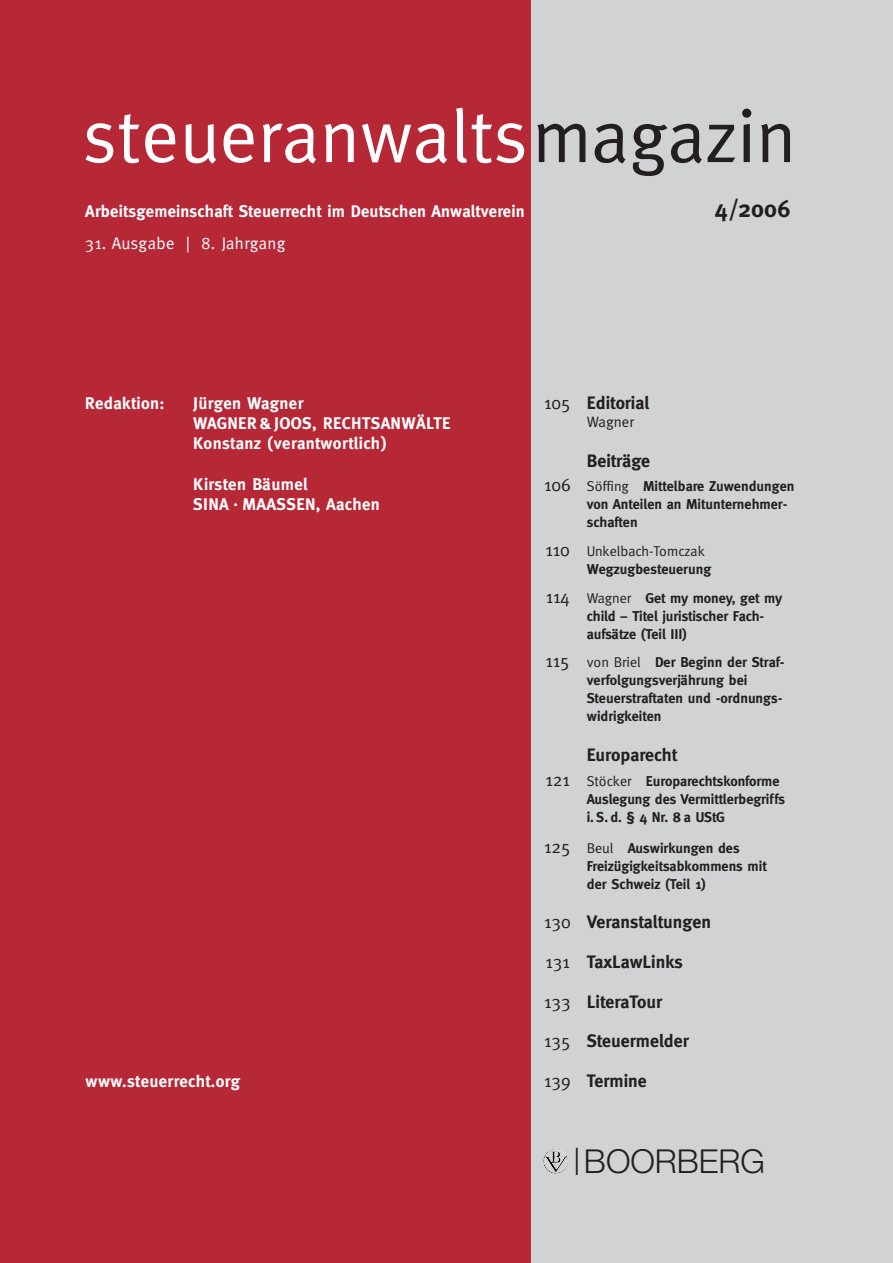
<style>
.page{position:relative;width:893px;height:1263px;background:#fff}
.page>*{position:absolute;margin:0;border:0;box-sizing:border-box;transform-origin:0 0}
.t1{font:75px "Meta";letter-spacing:.005em;color:#fff}
.t2{font:300 33px "Helvetica Neue";color:#231f20}
.t3{font:700 24px "Meta";color:#231f20}
.t4{font:700 18px "Meta";color:#231f20}
.t5{font:700 16.8px/20.2px "Meta";letter-spacing:.02em;color:#fff}
.t6{font:16.8px "Meta";letter-spacing:.025em;color:#fff}
.t7{font:15px "Meta";color:#231f20}
.t8{font:700 14.25px/18px "Meta";color:#231f20}
.t9{font:14.25px/18px "Meta";color:#231f20}
.s1{color:#231f20}
.s2{font-size:20.25px}
.s3{font-weight:400}
.s4{font-weight:400;font-size:18px}
.s5{font-size:18px}
.s6{font-weight:700}
.s7{font-size:38.1px}
</style>
<div class="page">
<div style="left:0;top:0;width:531px;height:1263px;background:#b72837"></div>
<div style="left:531px;top:0;width:362px;height:1263px;background:#d1d2d4"></div>
<h1 class="t1" style="left:83px;top:106px;width:714px">steueranwalts <span class="s1">magazin</span></h1>
<p class="t5" style="left:85px;top:202px;width:441px">Arbeitsgemeinschaft Steuerrecht im Deutschen Anwaltverein</p>
<p class="t6" style="left:85px;top:237px;width:202px">31. Ausgabe <span class="s2">|</span> 8. Jahrgang</p>
<h3 class="t3" style="left:714px;top:199px;width:77px">4 /2006</h3>
<p class="t5" style="left:85px;top:394px;width:81px">Redaktion:</p>
<p class="t5" style="left:193px;top:394px;width:259px">Jürgen Wagner<br>WAGNER &amp; JOOS, RECHTSANWÄLTE<br>Konstanz (verantwortlich)</p>
<p class="t5" style="left:193px;top:475px;width:188px">Kirsten Bäumel<br>SINA . MAASSEN, Aachen</p>
<p class="t5" style="left:86px;top:1072px;width:156px">www.steuerrecht.org</p>
<p class="t4" style="left:544px;top:395px;width:106px"><span class="s3">105</span> Editorial</p>
<p class="t7" style="left:587px;top:416px;width:49px">Wagner</p>
<p class="t4" style="left:587px;top:453px;width:65px">Beiträge</p>
<p class="t8" style="left:587px;top:478px;width:209px;text-indent:-43px"><span class="s4">106</span> <span class="s3">Söffing</span> Mittelbare Zuwendungen von Anteilen an Mitunternehmer - schaften</p>
<p class="t9" style="left:587px;top:543px;width:126px;text-indent:-41px"><span class="s5">110</span> Unkelbach-Tomczak<br><span class="s6">Wegzugbesteuerung</span></p>
<p class="t8" style="left:587px;top:589px;width:197px;text-indent:-41px"><span class="s4">114</span> <span class="s3">Wagner</span> Get my money, get my child – Titel juristischer Fach - aufsätze (Teil III)</p>
<p class="t8" style="left:587px;top:654px;width:199px;text-indent:-41px"><span class="s4">115</span> <span class="s3">von Briel</span> Der Beginn der Straf&shy;verfolgungsverjährung bei<br>Steuerstraftaten und -ordnungs&shy;widrigkeiten</p>
<p class="t4" style="left:587px;top:748px;width:92px">Europarecht</p>
<p class="t8" style="left:587px;top:773px;width:200px;text-indent:-41px"><span class="s4">121</span> <span class="s3">Stöcker</span> Europarechtskonforme<br>Auslegung des Vermittlerbegriffs i. S. d. § 4 Nr. 8 a UStG</p>
<p class="t8" style="left:587px;top:839px;width:181px;text-indent:-43px"><span class="s4">125</span> <span class="s3">Beul</span> Auswirkungen des<br>Freizügigkeitsabkommens mit der Schweiz (Teil 1)</p>
<p class="t4" style="left:544px;top:915px;width:168px"><span class="s3">130</span> Veranstaltungen</p>
<p class="t4" style="left:546px;top:954px;width:139px"><span class="s3">131</span> TaxLawLinks</p>
<p class="t4" style="left:544px;top:994px;width:119px"><span class="s3">133</span> LiteraTour</p>
<p class="t4" style="left:544px;top:1034px;width:146px"><span class="s3">135</span> Steuermelder</p>
<p class="t4" style="left:544px;top:1074px;width:104px"><span class="s3">139</span> Termine</p>
<h2 class="t2" style="left:574px;top:1149px;width:192px"><span class="s7">I</span> BOORBERG</h2>
</div>
